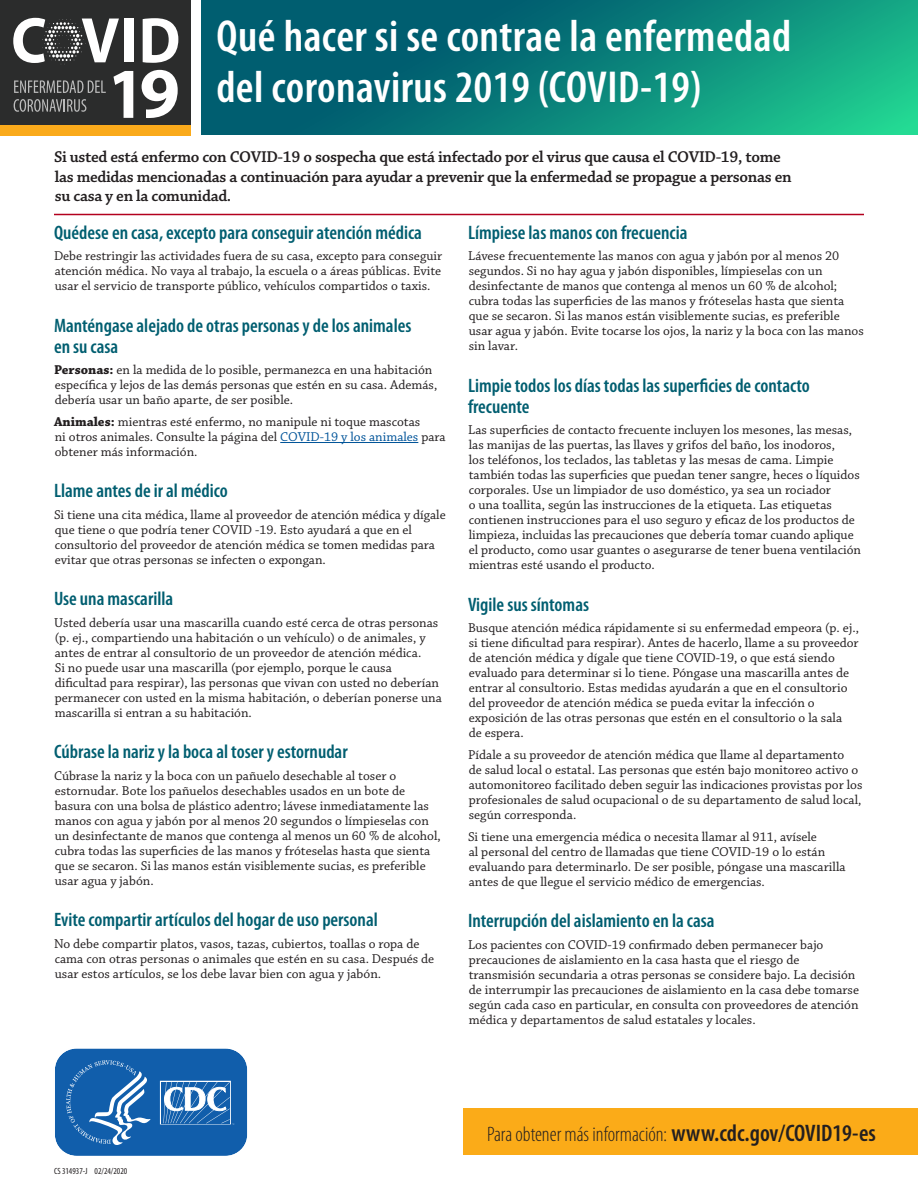
<style>
.page{position:relative;width:918px;height:1188px;background:#fff}
.page>*{position:absolute;margin:0;border:0;box-sizing:border-box;transform-origin:0 0}
.t1{font:700 72.15px "Myriad Pro";color:#fff;scale:.92 1}
.t2{font:700 64.95px "Myriad Pro";color:#fff;scale:.92 1}
.H1_SEMI_WHITE{font:600 condensed 45px/51px "Myriad Pro";letter-spacing:.01em;color:#fff}
.link{font:300 condensed 21px "Myriad Pro";color:#231f20}
.H2_headers{font:600 condensed 19.5px/21px "Myriad Pro";color:#005e70}
.p_chapparel_first_pa{font:600 16.5px/19.5px "Chaparral Pro";letter-spacing:-.02em;color:#231f20}
.p_chapparel{font:13.5px/15px "Chaparral Pro";color:#231f20}
.t3{font:condensed 9px "Myriad Pro";color:#231f20}
.s1{font-size:71.85px}
.s2{font-weight:700}
.s3{color:#005499}
.s4{font-weight:600;font-size:24px}
</style>
<div class="page">
<div style="left:0;top:0;width:191px;height:125px;background:#2b2c2c"></div>
<div style="left:0;top:125px;width:191px;height:10px;background:#faaa1b"></div>
<svg style="left:42px;top:19px;width:44px;height:46px"></svg>
<svg style="left:14px;top:80px;width:92px;height:13px"></svg>
<svg style="left:14px;top:99px;width:72px;height:13px"></svg>
<div style="left:463px;top:1108px;width:455px;height:47px;background:#fbab18"></div>
<svg style="left:55px;top:1048px;width:193px;height:108px;background:#3174b6"></svg>
<svg style="left:201px;top:0;width:717px;height:135px;background:#098079"></svg>
<hr style="left:54px;top:214px;width:810px;height:1px;background:#b3001e">
<hr style="left:280px;top:442px;width:138px;height:1px;background:#005499">
<p class="t2" style="left:11px;top:-2px;width:185px">C V DI</p>
<p class="t1" style="left:108px;top:47px;width:80px">1<span class="s1">9</span></p>
<h1 class="H1_SEMI_WHITE" style="left:216px;top:12px;width:576px">Qué hacer si se contrae la enfermedad del coronavirus 2019 (COVID-19)</h1>
<p class="p_chapparel_first_pa" style="left:54px;top:148px;width:739px">Si usted está enfermo con COVID-19 o sospecha que está infectado por el virus que causa el COVID-19, tome las medidas mencionadas a continuación para ayudar a prevenir que la enfermedad se propague a personas en su casa y en la comunidad.</p>
<h2 class="H2_headers" style="left:54px;top:222px;width:370px">Quédese en casa, excepto para conseguir atención médica</h2>
<p class="p_chapparel" style="left:54px;top:249px;width:390px;text-align:justify">Debe restringir las actividades fuera de su casa, excepto para conseguir atención médica. No vaya al trabajo, la escuela o a áreas públicas. Evite usar el servicio de transporte público, vehículos compartidos o taxis.</p>
<h2 class="H2_headers" style="left:54px;top:315px;width:359px">Manténgase alejado de otras personas y de los animales en su casa</h2>
<p class="p_chapparel" style="left:54px;top:363px;width:385px"><span class="s2">Personas:</span> en la medida de lo posible, permanezca en una habitación específica y lejos de las demás personas que estén en su casa. Además, debería usar un baño aparte, de ser posible.</p>
<p class="p_chapparel" style="left:54px;top:415px;width:393px"><span class="s2">Animales:</span> mientras esté enfermo, no manipule ni toque mascotas<br>ni otros animales. Consulte la página del <span class="s3">COVID-19 y los animales</span> para obtener más información.</p>
<h2 class="H2_headers" style="left:54px;top:481px;width:175px">Llame antes de ir al médico</h2>
<p class="p_chapparel" style="left:54px;top:508px;width:393px">Si tiene una cita médica, llame al proveedor de atención médica y dígale que tiene o que podría tener COVID -19. Esto ayudará a que en el consultorio del proveedor de atención médica se tomen medidas para evitar que otras personas se infecten o expongan.</p>
<h2 class="H2_headers" style="left:54px;top:589px;width:121px">Use una mascarilla</h2>
<p class="p_chapparel" style="left:54px;top:616px;width:389px">Usted debería usar una mascarilla cuando esté cerca de otras personas (p. ej., compartiendo una habitación o un vehículo) o de animales, y antes de entrar al consultorio de un proveedor de atención médica.<br>Si no puede usar una mascarilla (por ejemplo, porque le causa dificultad para respirar), las personas que vivan con usted no deberían permanecer con usted en la misma habitación, o deberían ponerse una mascarilla si entran a su habitación.</p>
<h2 class="H2_headers" style="left:54px;top:742px;width:295px">Cúbrase la nariz y la boca al toser y estornudar</h2>
<p class="p_chapparel" style="left:54px;top:769px;width:388px">Cúbrase la nariz y la boca con un pañuelo desechable al toser o estornudar. Bote los pañuelos desechables usados en un bote de basura con una bolsa de plástico adentro; lávese inmediatamente las manos con agua y jabón por al menos 20 segundos o límpieselas con un desinfectante de manos que contenga al menos un 60 % de alcohol, cubra todas las superficies de las manos y fróteselas hasta que sienta que se secaron. Si las manos están visiblemente sucias, es preferible usar agua y jabón.</p>
<h2 class="H2_headers" style="left:54px;top:910px;width:325px">Evite compartir artículos del hogar de uso personal</h2>
<p class="p_chapparel" style="left:54px;top:937px;width:382px">No debe compartir platos, vasos, tazas, cubiertos, toallas o ropa de cama con otras personas o animales que estén en su casa. Después de usar estos artículos, se los debe lavar bien con agua y jabón.</p>
<h2 class="H2_headers" style="left:468px;top:222px;width:221px">Límpiese las manos con frecuencia</h2>
<p class="p_chapparel" style="left:468px;top:249px;width:397px">Lávese frecuentemente las manos con agua y jabón por al menos 20 segundos. Si no hay agua y jabón disponibles, límpieselas con un desinfectante de manos que contenga al menos un 60 % de alcohol; cubra todas las superficies de las manos y fróteselas hasta que sienta que se secaron. Si las manos están visiblemente sucias, es preferible usar agua y jabón. Evite tocarse los ojos, la nariz y la boca con las manos sin lavar.</p>
<h2 class="H2_headers" style="left:468px;top:375px;width:343px">Limpie todos los días todas las superficies de contacto frecuente</h2>
<p class="p_chapparel" style="left:468px;top:423px;width:395px">Las superficies de contacto frecuente incluyen los mesones, las mesas, las manijas de las puertas, las llaves y grifos del baño, los inodoros,<br>los teléfonos, los teclados, las tabletas y las mesas de cama. Limpie también todas las superficies que puedan tener sangre, heces o líquidos corporales. Use un limpiador de uso doméstico, ya sea un rociador<br>o una toallita, según las instrucciones de la etiqueta. Las etiquetas contienen instrucciones para el uso seguro y eficaz de los productos de limpieza, incluidas las precauciones que debería tomar cuando aplique el producto, como usar guantes o asegurarse de tener buena ventilación mientras esté usando el producto.</p>
<h2 class="H2_headers" style="left:468px;top:594px;width:123px">Vigile sus síntomas</h2>
<p class="p_chapparel" style="left:468px;top:621px;width:393px">Busque atención médica rápidamente si su enfermedad empeora (p. ej., si tiene dificultad para respirar). Antes de hacerlo, llame a su proveedor de atención médica y dígale que tiene COVID-19, o que está siendo evaluado para determinar si lo tiene. Póngase una mascarilla antes de entrar al consultorio. Estas medidas ayudarán a que en el consultorio del proveedor de atención médica se pueda evitar la infección o exposición de las otras personas que estén en el consultorio o la sala<br>de espera.</p>
<p class="p_chapparel" style="left:468px;top:748px;width:396px">Pídale a su proveedor de atención médica que llame al departamento<br>de salud local o estatal. Las personas que estén bajo monitoreo activo o automonitoreo facilitado deben seguir las indicaciones provistas por los profesionales de salud ocupacional o de su departamento de salud local, según corresponda.</p>
<p class="p_chapparel" style="left:468px;top:830px;width:379px">Si tiene una emergencia médica o necesita llamar al 911, avísele<br>al personal del centro de llamadas que tiene COVID-19 o lo están evaluando para determinarlo. De ser posible, póngase una mascarilla antes de que llegue el servicio médico de emergencias.</p>
<h2 class="H2_headers" style="left:468px;top:911px;width:248px">Interrupción del aislamiento en la casa</h2>
<p class="p_chapparel" style="left:468px;top:938px;width:393px">Los pacientes con COVID-19 confirmado deben permanecer bajo precauciones de aislamiento en la casa hasta que el riesgo de transmisión secundaria a otras personas se considere bajo. La decisión de interrumpir las precauciones de aislamiento en la casa debe tomarse según cada caso en particular, en consulta con proveedores de atención médica y departamentos de salud estatales y locales.</p>
<p class="t3" style="left:54px;top:1166px;width:75px">CS 314937-J 02/24/2020</p>
<p class="link" style="left:487px;top:1123px;width:390px">Para obtener más información: <span class="s4">www.cdc.gov/COVID19-es</span></p>
</div>
